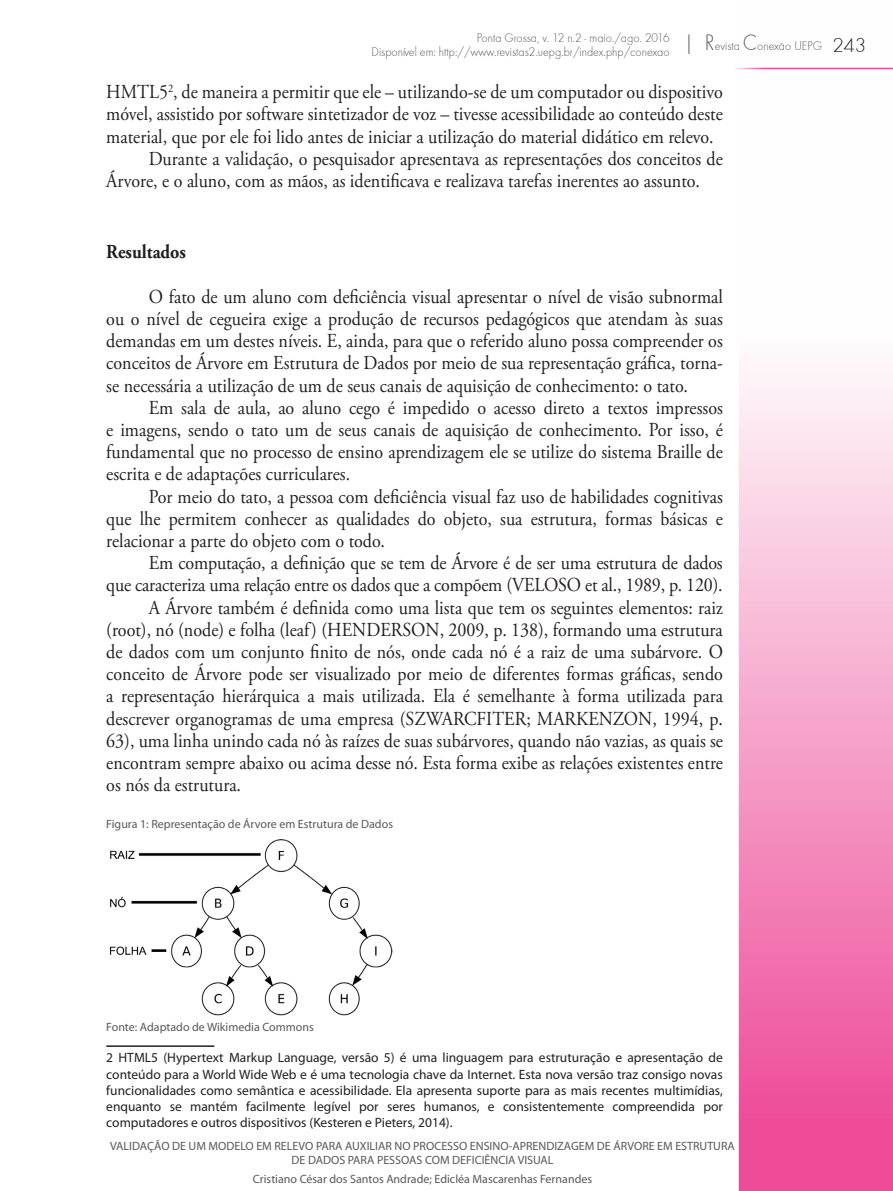
<style>
.page{position:relative;width:893px;height:1191px;background:#fff}
.page>*{position:absolute;margin:0;border:0;box-sizing:border-box;transform-origin:0 0}
.t1{font:21px "Futura TEE Ligh";color:#231f20}
.t2{font:19.8px/22.2px "Adobe Garamond Pro";color:#231f20;text-align:justify;scale:.91 1}
.t3{font:700 19.8px "Adobe Garamond Pro";color:#231f20;scale:.91 1}
.t4{font:13.5px/16.2px "Myriad Pro";color:#231f20;text-align:justify}
.t5{font:13.2px/14.4px "Futura TEE Ligh";color:#57585a;scale:.91 1}
.t6{font:12px/14.4px "Myriad Pro";color:#57585a;text-align:center}
</style>
<div class="page">
<svg style="left:739px;top:67px;width:154px;height:1124px"></svg>
<hr style="left:730px;top:68px;width:163px;height:1px;background:#ee4b98">
<hr style="left:106px;top:1045px;width:108px;height:2px;background:#231f20">
<img style="left:109px;top:839px;width:284px;height:177px">
<p class="t5" style="left:372px;top:30px;width:496px;text-indent:105px">Ponta Grossa, v. 12 n.2 - maio./ago. 2016<br>Disponível em: http://www.revistas2.uepg.br/index.php/conexao <sup>|</sup> <sup>R</sup>evista <sup>C</sup>onexao UEPG</p>
<p class="t5" style="left:781px;top:35px;width:4px">-</p>
<p class="t2" style="left:106px;top:81px;width:679px">HMTL5<sup>2</sup>, de maneira a permitir que ele – utilizando-se de um computador ou dispositivo</p>
<p class="t2" style="left:106px;top:104px;width:679px">móvel, assistido por software sintetizador de voz – tivesse acessibilidade ao conteúdo deste</p>
<p class="t2" style="left:106px;top:126px;width:669px">material, que por ele foi lido antes de iniciar a utilização do material didático em relevo.</p>
<p class="t2" style="left:149px;top:148px;width:632px">Durante a validação, o pesquisador apresentava as representações dos conceitos de</p>
<p class="t2" style="left:106px;top:170px;width:654px">Árvore, e o aluno, com as mãos, as identificava e realizava tarefas inerentes ao assunto.</p>
<p class="t1" style="left:832px;top:33px;width:35px">243</p>
<p class="t3" style="left:106px;top:240px;width:89px">Resultados</p>
<p class="t2" style="left:106px;top:286px;width:679px;text-indent:43px">O fato de um aluno com deficiência visual apresentar o nível de visão subnormal ou o nível de cegueira exige a produção de recursos pedagógicos que atendam às suas demandas em um destes níveis. E, ainda, para que o referido aluno possa compreender os conceitos de Árvore em Estrutura de Dados por meio de sua representação gráfica, torna&shy;se necessária a utilização de um de seus canais de aquisição de conhecimento: o tato.</p>
<p class="t2" style="left:106px;top:397px;width:679px;text-indent:43px">Em sala de aula, ao aluno cego é impedido o acesso direto a textos impressos e imagens, sendo o tato um de seus canais de aquisição de conhecimento. Por isso, é fundamental que no processo de ensino aprendizagem ele se utilize do sistema Braille de escrita e de adaptações curriculares.</p>
<p class="t2" style="left:106px;top:486px;width:679px;text-indent:43px">Por meio do tato, a pessoa com deficiência visual faz uso de habilidades cognitivas que lhe permitem conhecer as qualidades do objeto, sua estrutura, formas básicas e relacionar a parte do objeto com o todo.</p>
<p class="t2" style="left:149px;top:552px;width:632px">Em computação, a definição que se tem de Árvore é de ser uma estrutura de dados</p>
<p class="t2" style="left:106px;top:575px;width:679px">que caracteriza uma relação entre os dados que a compõem (VELOSO et al., 1989, p. 120).</p>
<p class="t2" style="left:149px;top:597px;width:632px">A Árvore também é definida como uma lista que tem os seguintes elementos: raiz</p>
<p class="t2" style="left:106px;top:619px;width:679px">(root), nó (node) e folha (leaf) (HENDERSON, 2009, p. 138), formando uma estrutura</p>
<p class="t2" style="left:106px;top:641px;width:679px">de dados com um conjunto finito de nós, onde cada nó é a raiz de uma subárvore. O</p>
<p class="t2" style="left:106px;top:663px;width:679px">conceito de Árvore pode ser visualizado por meio de diferentes formas gráficas, sendo</p>
<p class="t2" style="left:106px;top:686px;width:679px">a representação hierárquica a mais utilizada. Ela é semelhante à forma utilizada para</p>
<p class="t2" style="left:106px;top:708px;width:679px">descrever organogramas de uma empresa (SZWARCFITER; MARKENZON, 1994, p.</p>
<p class="t2" style="left:106px;top:730px;width:679px">63), uma linha unindo cada nó às raízes de suas subárvores, quando não vazias, as quais se</p>
<p class="t2" style="left:106px;top:752px;width:679px">encontram sempre abaixo ou acima desse nó. Esta forma exibe as relações existentes entre</p>
<p class="t2" style="left:106px;top:774px;width:150px">os nós da estrutura.</p>
<p class="t6" style="left:106px;top:816px;width:288px">Figura 1: Representação de Árvore em Estrutura de Dados</p>
<p class="t6" style="left:106px;top:1020px;width:209px">Fonte: Adaptado de Wikimedia Commons</p>
<p class="t4" style="left:106px;top:1049px;width:618px">2 HTML5 (Hypertext Markup Language, versão 5) é uma linguagem para estruturação e apresentação de conteúdo para a World Wide Web e é uma tecnologia chave da Internet. Esta nova versão traz consigo novas funcionalidades como semântica e acessibilidade. Ela apresenta suporte para as mais recentes multimídias, enquanto se mantém facilmente legível por seres humanos, e consistentemente compreendida por computadores e outros dispositivos (Kesteren e Pieters, 2014).</p>
<p class="t6" style="left:110px;top:1138px;width:626px">VALIDAÇÃO DE UM MODELO EM RELEVO PARA AUXILIAR NO PROCESSO ENSINO-APRENDIZAGEM DE ÁRVORE EM ESTRUTURA<br>DE DADOS PARA PESSOAS COM DEFICIÊNCIA VISUAL</p>
<p class="t6" style="left:253px;top:1171px;width:341px">Cristiano César dos Santos Andrade; Edicléa Mascarenhas Fernandes</p>
</div>
